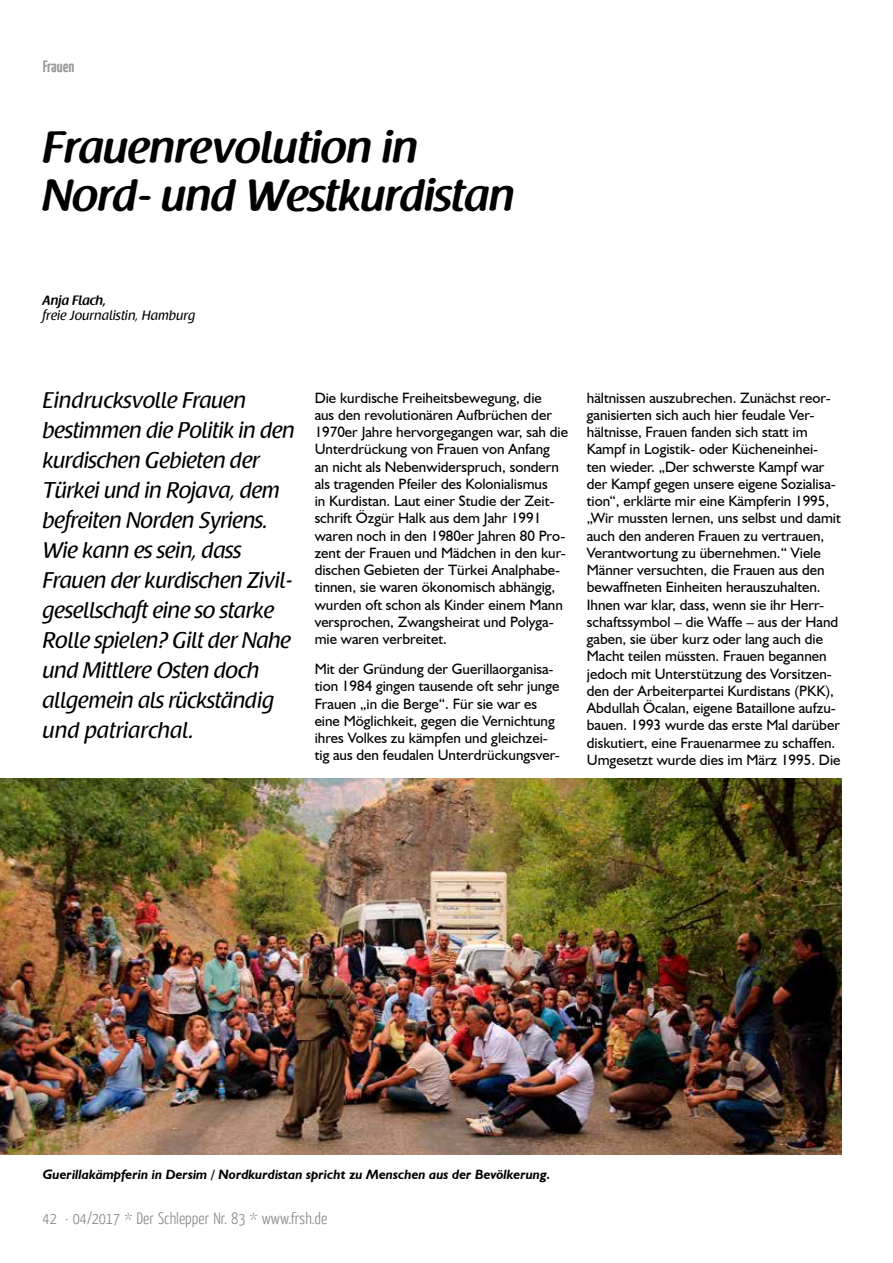
<style>
.page{position:relative;width:893px;height:1263px;background:#fff}
.page>*{position:absolute;margin:0;border:0;box-sizing:border-box;transform-origin:0 0}
.t1{font:600 45px/48px "Raspoutine";color:#000}
.t2{font:22.5px/30px "Raspoutine Classic";letter-spacing:-.02em;color:#000}
.t3{font:300 16.5px "Yanone Kaffeesatz";color:#878787}
.t4{font:700 16.5px "Yanone Kaffeesatz";color:#575756}
.t5{font:15px/17.2px "Humanist 521 BT";color:#000}
.t6{font:italic 700 13.5px "Humanist 521 BT";color:#000}
.t7{font:13.5px "Raspoutine Classic";color:#000}
.t8{font:600 13.5px "Raspoutine";letter-spacing:.005em;color:#000}
</style>
<div class="page">
<img style="left:0;top:778px;width:842px;height:376px">
<p class="t4" style="left:43px;top:55px;width:33px">Frauen</p>
<h1 class="t1" style="left:43px;top:124px;width:473px">Frauenrevolution in<br>Nord- und Westkurdistan</h1>
<p class="t8" style="left:43px;top:293px;width:65px">Anja Flach,</p>
<p class="t7" style="left:43px;top:308px;width:154px">freie Journalistin, Hamburg</p>
<p class="t2" style="left:43px;top:385px;width:254px">Eindrucksvolle Frauen bestimmen die Politik in den kurdischen Gebieten der<br>Türkei und in Rojava, dem befreiten Norden Syriens.<br>Wie kann es sein, dass<br>Frauen der kurdischen Zivil&shy;gesellschaft eine so starke<br>Rolle spielen? Gilt der Nahe und Mittlere Osten doch allgemein als rückständig und patriarchal.</p>
<p class="t5" style="left:315px;top:389px;width:255px">Die kurdische Freiheitsbewegung, die<br>aus den revolutionären Aufbrüchen der 1970er Jahre hervorgegangen war, sah die Unterdrückung von Frauen von Anfang<br>an nicht als Nebenwiderspruch, sondern als tragenden Pfeiler des Kolonialismus<br>in Kurdistan. Laut einer Studie der Zeit&shy;schrift Özgür Halk aus dem Jahr 1991 waren noch in den 1980er Jahren 80 Pro&shy;zent der Frauen und Mädchen in den kur&shy;dischen Gebieten der Türkei Analphabe&shy;tinnen, sie waren ökonomisch abhängig, wurden oft schon als Kinder einem Mann versprochen, Zwangsheirat und Polyga&shy;mie waren verbreitet.</p>
<p class="t5" style="left:315px;top:660px;width:247px">Mit der Gründung der Guerillaorganisa&shy;tion 1984 gingen tausende oft sehr junge Frauen „in die Berge“. Für sie war es eine Möglichkeit, gegen die Vernichtung ihres Volkes zu kämpfen und gleichzei&shy;tig aus den feudalen Unterdrückungsver-</p>
<p class="t5" style="left:587px;top:389px;width:256px">hältnissen auszubrechen. Zunächst reor&shy;ganisierten sich auch hier feudale Ver&shy;hältnisse, Frauen fanden sich statt im Kampf in Logistik- oder Kücheneinhei&shy;ten wieder. „Der schwerste Kampf war der Kampf gegen unsere eigene Sozialisa&shy;tion“, erklärte mir eine Kämpferin 1995, „Wir mussten lernen, uns selbst und damit auch den anderen Frauen zu vertrauen, Verantwortung zu übernehmen.“ Viele Männer versuchten, die Frauen aus den bewaffneten Einheiten herauszuhalten.<br>Ihnen war klar, dass, wenn sie ihr Herr&shy;schaftssymbol – die Waffe – aus der Hand gaben, sie über kurz oder lang auch die Macht teilen müssten. Frauen begannen jedoch mit Unterstützung des Vorsitzen&shy;den der Arbeiterpartei Kurdistans (PKK), Abdullah Öcalan, eigene Bataillone aufzu&shy;bauen. 1993 wurde das erste Mal darüber diskutiert, eine Frauenarmee zu schaffen.<br>Umgesetzt wurde dies im März 1995. Die</p>
<p class="t6" style="left:43px;top:1166px;width:509px">Guerillakämpferin in Dersim / Nordkurdistan spricht zu Menschen aus der Bevölkerung.</p>
<p class="t3" style="left:43px;top:1208px;width:286px">42 · 04/2017 * Der Schlepper Nr. 83 * www.frsh.de</p>
</div>
